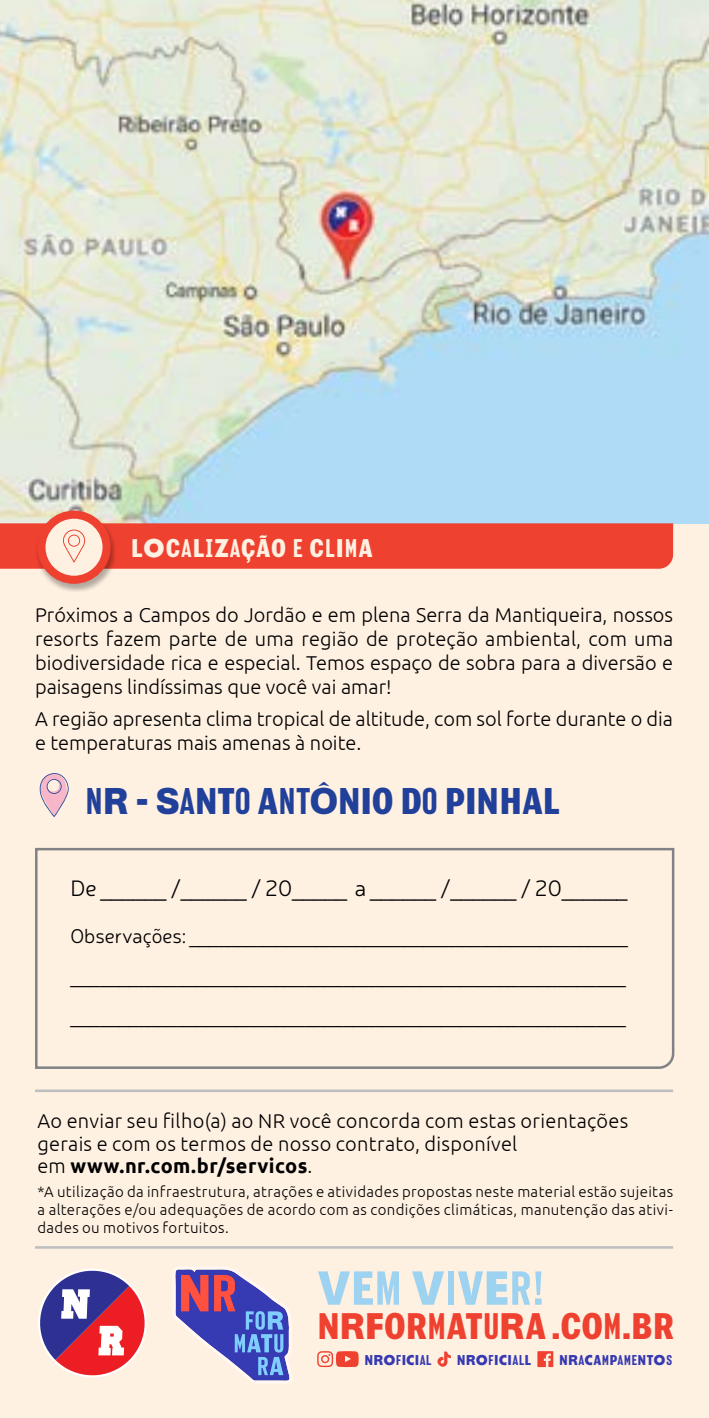
<style>
.page{position:relative;width:709px;height:1418px;background:#fff}
.page>*{position:absolute;margin:0;border:0;box-sizing:border-box;transform-origin:0 0}
.t1{font:51.25px "Local Gothic";color:#9ed2f1}
.t2{font:40px "Local Gothic";letter-spacing:-.01em;color:#21409a}
.t3{font:39.75px "Local Gothic";letter-spacing:-.005em;color:#ef4130}
.t4{font:27.5px "Local Gothic";letter-spacing:.025em;color:#fff1e2}
.t5{font:300 22.5px "Neris";color:#000}
.t6{font:300 20px/24px "Ubuntu";color:#000}
.t7{font:300 20px/40px "Neris";color:#000;text-align:justify}
.t8{font:15.25px "Local Gothic";letter-spacing:.02em;color:#363ab2}
.t9{font:300 15px/18px "Ubuntu";letter-spacing:.025em;color:#000;text-align:justify}
.s1{font-weight:700}
</style>
<div class="page">
<div style="left:0;top:0;width:709px;height:1417px;background:#fff1e2"></div>
<img style="left:0;top:0;width:708px;height:523px">
<div style="left:34px;top:846px;width:641px;height:224px;background:#fff1e2"></div>
<div style="left:36px;top:511px;width:80px;height:80px;background:#000;opacity:.3"></div>
<svg style="left:37px;top:510px;width:74px;height:74px"></svg>
<div style="left:45px;top:518px;width:58px;height:57px;background:#fff1e2;border-radius:50%"></div>
<hr style="left:35px;top:1246px;width:638px;height:2px;background:#bcbec0">
<svg style="left:0;top:523px;width:673px;height:45px;background:#ef4e3d"></svg>
<svg style="left:37px;top:771px;width:33px;height:48px;background:#eacdd2"></svg>
<hr style="left:35px;top:1089px;width:638px;height:3px;background:#bcbec0">
<svg style="left:35px;top:1265px;width:115px;height:115px;background:#c0839c"></svg>
<svg style="left:172px;top:1266px;width:121px;height:117px;background:#9c8fc1"></svg>
<svg style="left:537px;top:1351px;width:16px;height:15px"></svg>
<svg style="left:317px;top:1351px;width:41px;height:15px"></svg>
<svg style="left:437px;top:1351px;width:14px;height:15px"></svg>
<h3 class="t4" style="left:131px;top:532px;width:244px">LOCALIZAÇÃO E CLIMA</h3>
<p class="t6" style="left:35px;top:602px;width:640px;text-align:justify">Próximos a Campos do Jordão e em plena Serra da Mantiqueira, nossos resorts fazem parte de uma região de proteção ambiental, com uma biodiversidade rica e especial. Temos espaço de sobra para a diversão e paisagens lindíssimas que você vai amar!</p>
<p class="t6" style="left:35px;top:706px;width:639px">A região apresenta clima tropical de altitude, com sol forte durante o dia e temperaturas mais amenas à noite.</p>
<h2 class="t2" style="left:85px;top:777px;width:476px">NR - SANTO ANTÔNIO DO PINHAL</h2>
<p class="t5" style="left:70px;top:874px;width:558px">De ______ /______ / 20_____ a ______ /______ / 20______</p>
<p class="t7" style="left:70px;top:915px;width:559px">Observações: _____________________________________________ _________________________________________________________ _________________________________________________________</p>
<p class="t6" style="left:37px;top:1109px;width:592px;line-height:22.5px">Ao enviar seu filho(a) ao NR você concorda com estas orientações gerais e com os termos de nosso contrato, disponível<br>em <span class="s1">www.nr.com.br/servicos</span>.</p>
<p class="t9" style="left:37px;top:1182px;width:637px">*A utilização da infraestrutura, atrações e atividades propostas neste material estão sujeitas a alterações e/ou adequações de acordo com as condições climáticas, manutenção das ativi&shy;dades ou motivos fortuitos.</p>
<h1 class="t1" style="left:317px;top:1258px;width:149px">VEM VIVER</h1>
<h1 class="t1" style="left:531px;top:1258px;width:16px">!</h1>
<h3 class="t3" style="left:317px;top:1303px;width:359px">NRFORMATURA .COM.BR</h3>
<p class="t8" style="left:364px;top:1351px;width:68px">NROFICIAL</p>
<p class="t8" style="left:456px;top:1351px;width:76px">NROFICIALL</p>
<p class="t8" style="left:559px;top:1351px;width:115px">NRACAMPAMENTOS</p>
</div>
